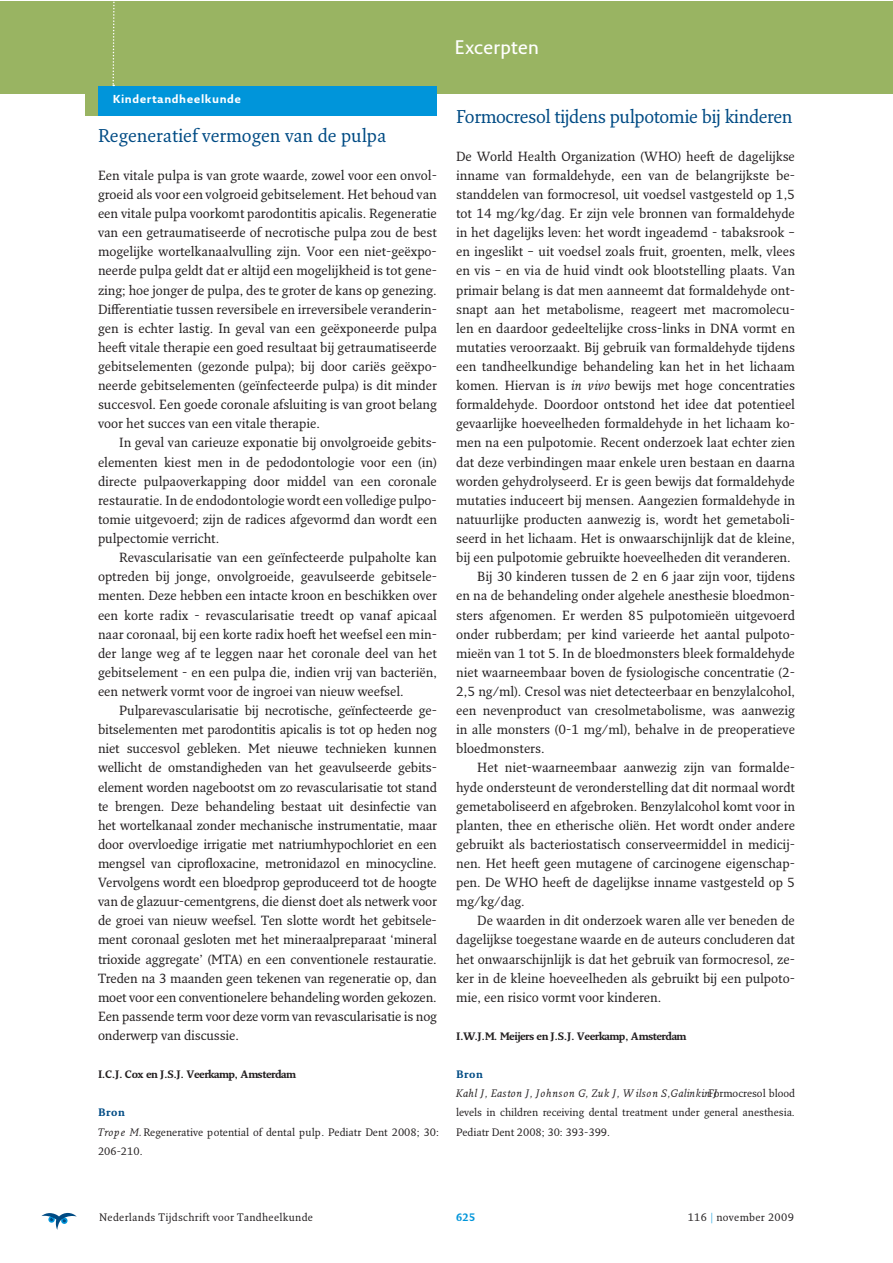
<style>
.page{position:relative;width:893px;height:1263px;background:#fff}
.page>*{position:absolute;margin:0;border:0;box-sizing:border-box;transform-origin:0 0}
.t1{font:600 19.05px "Fresco Sans Plus Pro";letter-spacing:.015em;color:#fff}
.t2{font:18px "Fresco Plus Pro";letter-spacing:-.02em;color:#004b84}
.t3{font:18px "Fresco Plus Pro";color:#004b84}
.t4{font:12.9px/19px "Fresco Plus Pro";color:#231f20;text-align:justify}
.t5{font:700 11.25px "Fresco Sans Plus Pro";letter-spacing:.05em;color:#fff}
.t6{font:10.5px/19px "Fresco Plus Pro";color:#231f20}
.t7{font:700 10.5px "Fresco Plus Pro";letter-spacing:-.06em;color:#231f20}
.t8{font:10.5px "Fresco Plus Pro";letter-spacing:.03em;color:#231f20}
.t9{font:italic 10.5px "Fresco Plus Pro";letter-spacing:.025em;color:#231f20}
.t10{font:700 10.5px "Fresco Plus Pro";color:#004b84}
.t11{font:700 10.5px "Fresco Plus Pro";color:#0095da}
.s1{font-weight:700;color:#004b84}
.s2{font-style:italic}
.s3{color:#0095da}
</style>
<div class="page">
<svg style="left:41px;top:1213px;width:36px;height:17px"></svg>
<div style="left:0;top:2px;width:892px;height:92px;background:#99b462"></div>
<div style="left:98px;top:86px;width:339px;height:30px;background:#0095da"></div>
<svg style="left:112px;top:1px;width:3px;height:85px"></svg>
<div style="left:85px;top:86px;width:13px;height:30px;background:#99b462"></div>
<p class="t5" style="left:113px;top:95px;width:130px">Kindertandheelkunde</p>
<h2 class="t3" style="left:98px;top:128px;width:290px">Regeneratief vermogen van de pulpa</h2>
<p class="t4" style="left:98px;top:167px;width:340px">Een vitale pulpa is van grote waarde, zowel voor een onvol&shy;groeid als voor een volgroeid gebitselement. Het behoud van een vitale pulpa voorkomt parodontitis apicalis. Regeneratie van een getraumatiseerde of necrotische pulpa zou de best mogelijke wortelkanaalvulling zijn. Voor een niet-geëxpo&shy;neerde pulpa geldt dat er altijd een mogelijkheid is tot gene&shy;zing; hoe jonger de pulpa, des te groter de kans op genezing.<br>Differentiatie tussen reversibele en irreversibele veranderin&shy;gen is echter lastig. In geval van een geëxponeerde pulpa heeft vitale therapie een goed resultaat bij getraumatiseerde gebitselementen (gezonde pulpa); bij door cariës geëxpo&shy;neerde gebitselementen (geïnfecteerde pulpa) is dit minder succesvol. Een goede coronale afsluiting is van groot belang voor het succes van een vitale therapie.</p>
<p class="t4" style="left:98px;top:434px;width:340px;text-indent:21px">In geval van carieuze exponatie bij onvolgroeide gebits&shy;elementen kiest men in de pedodontologie voor een (in) directe pulpaoverkapping door middel van een coronale restauratie. In de endodontologie wordt een volledige pulpo&shy;tomie uitgevoerd; zijn de radices afgevormd dan wordt een pulpectomie verricht.</p>
<p class="t4" style="left:98px;top:549px;width:340px;text-indent:21px">Revascularisatie van een geïnfecteerde pulpaholte kan optreden bij jonge, onvolgroeide, geavulseerde gebitsele&shy;menten. Deze hebben een intacte kroon en beschikken over een korte radix - revascularisatie treedt op vanaf apicaal naar coronaal, bij een korte radix hoeft het weefsel een min&shy;der lange weg af te leggen naar het coronale deel van het gebitselement - en een pulpa die, indien vrij van bacteriën, een netwerk vormt voor de ingroei van nieuw weefsel.</p>
<p class="t4" style="left:98px;top:702px;width:340px;text-indent:21px">Pulparevascularisatie bij necrotische, geïnfecteerde ge&shy;bitselementen met parodontitis apicalis is tot op heden nog niet succesvol gebleken. Met nieuwe technieken kunnen wellicht de omstandigheden van het geavulseerde gebits&shy;element worden nagebootst om zo revascularisatie tot stand te brengen. Deze behandeling bestaat uit desinfectie van het wortelkanaal zonder mechanische instrumentatie, maar door overvloedige irrigatie met natriumhypochloriet en een mengsel van ciprofloxacine, metronidazol en minocycline.<br>Vervolgens wordt een bloedprop geproduceerd tot de hoogte van de glazuur-cementgrens, die dienst doet als netwerk voor de groei van nieuw weefsel. Ten slotte wordt het gebitsele&shy;ment coronaal gesloten met het mineraalpreparaat ‘mineral trioxide aggregate’ (MTA) en een conventionele restauratie.<br>Treden na 3 maanden geen tekenen van regeneratie op, dan moet voor een conventionelere behandeling worden gekozen.<br>Een passende term voor deze vorm van revascularisatie is nog onderwerp van discussie.</p>
<p class="t7" style="left:98px;top:1070px;width:200px">I.C.J. Cox en J.S.J. Veerkamp, Amsterdam</p>
<p class="t6" style="left:98px;top:1104px;width:342px"><span class="s1">Bron<br></span><span class="s2">Trope M.</span> Regenerative potential of dental pulp. Pediatr Dent 2008; 30:<br>206-210.</p>
<h1 class="t1" style="left:455px;top:36px;width:86px">Excerpten</h1>
<h2 class="t2" style="left:456px;top:109px;width:338px">Formocresol tijdens pulpotomie bij kinderen</h2>
<p class="t4" style="left:456px;top:148px;width:340px">De World Health Organization (WHO) heeft de dagelijkse</p>
<p class="t4" style="left:456px;top:167px;width:340px">inname van formaldehyde, een van de belangrijkste be-</p>
<p class="t4" style="left:456px;top:186px;width:340px">standdelen van formocresol, uit voedsel vastgesteld op 1,5</p>
<p class="t4" style="left:456px;top:205px;width:340px">tot 14 mg/kg/dag. Er zijn vele bronnen van formaldehyde</p>
<p class="t4" style="left:456px;top:224px;width:340px">in het dagelijks leven: het wordt ingeademd - tabaksrook –</p>
<p class="t4" style="left:456px;top:243px;width:340px">en ingeslikt – uit voedsel zoals fruit, groenten, melk, vlees</p>
<p class="t4" style="left:456px;top:262px;width:340px">en vis – en via de huid vindt ook blootstelling plaats. Van</p>
<p class="t4" style="left:456px;top:282px;width:340px">primair belang is dat men aanneemt dat formaldehyde ont-</p>
<p class="t4" style="left:456px;top:301px;width:340px">snapt aan het metabolisme, reageert met macromolecu-</p>
<p class="t4" style="left:456px;top:320px;width:340px">len en daardoor gedeeltelijke cross-links in DNA vormt en</p>
<p class="t4" style="left:456px;top:339px;width:340px">mutaties veroorzaakt. Bij gebruik van formaldehyde tijdens</p>
<p class="t4" style="left:456px;top:358px;width:340px">een tandheelkundige behandeling kan het in het lichaam</p>
<p class="t4" style="left:456px;top:377px;width:340px">komen. Hiervan is <span class="s2">in vivo</span> bewijs met hoge concentraties</p>
<p class="t4" style="left:456px;top:396px;width:340px">formaldehyde. Doordoor ontstond het idee dat potentieel</p>
<p class="t4" style="left:456px;top:415px;width:340px">gevaarlijke hoeveelheden formaldehyde in het lichaam ko-</p>
<p class="t4" style="left:456px;top:434px;width:340px">men na een pulpotomie. Recent onderzoek laat echter zien</p>
<p class="t4" style="left:456px;top:454px;width:340px">dat deze verbindingen maar enkele uren bestaan en daarna</p>
<p class="t4" style="left:456px;top:473px;width:340px">worden gehydrolyseerd. Er is geen bewijs dat formaldehyde</p>
<p class="t4" style="left:456px;top:492px;width:340px">mutaties induceert bij mensen. Aangezien formaldehyde in</p>
<p class="t4" style="left:456px;top:511px;width:340px">natuurlijke producten aanwezig is, wordt het gemetaboli-</p>
<p class="t4" style="left:456px;top:530px;width:340px">seerd in het lichaam. Het is onwaarschijnlijk dat de kleine,</p>
<p class="t4" style="left:456px;top:549px;width:336px">bij een pulpotomie gebruikte hoeveelheden dit veranderen.</p>
<p class="t4" style="left:477px;top:568px;width:319px">Bij 30 kinderen tussen de 2 en 6 jaar zijn voor, tijdens</p>
<p class="t4" style="left:456px;top:587px;width:340px">en na de behandeling onder algehele anesthesie bloedmon-</p>
<p class="t4" style="left:456px;top:607px;width:340px">sters afgenomen. Er werden 85 pulpotomieën uitgevoerd</p>
<p class="t4" style="left:456px;top:626px;width:340px">onder rubberdam; per kind varieerde het aantal pulpoto-</p>
<p class="t4" style="left:456px;top:645px;width:340px">mieën van 1 tot 5. In de bloedmonsters bleek formaldehyde</p>
<p class="t4" style="left:456px;top:664px;width:340px">niet waarneembaar boven de fysiologische concentratie (2-</p>
<p class="t4" style="left:456px;top:683px;width:340px">2,5 ng/ml). Cresol was niet detecteerbaar en benzylalcohol,</p>
<p class="t4" style="left:456px;top:702px;width:340px">een nevenproduct van cresolmetabolisme, was aanwezig</p>
<p class="t4" style="left:456px;top:721px;width:340px">in alle monsters (0-1 mg/ml), behalve in de preoperatieve</p>
<p class="t4" style="left:456px;top:740px;width:90px">bloedmonsters.</p>
<p class="t4" style="left:477px;top:759px;width:319px">Het niet-waarneembaar aanwezig zijn van formalde-</p>
<p class="t4" style="left:456px;top:779px;width:340px">hyde ondersteunt de veronderstelling dat dit normaal wordt</p>
<p class="t4" style="left:456px;top:798px;width:340px">gemetaboliseerd en afgebroken. Benzylalcohol komt voor in</p>
<p class="t4" style="left:456px;top:817px;width:340px">planten, thee en etherische oliën. Het wordt onder andere</p>
<p class="t4" style="left:456px;top:836px;width:340px">gebruikt als bacteriostatisch conserveermiddel in medicij-</p>
<p class="t4" style="left:456px;top:855px;width:340px">nen. Het heeft geen mutagene of carcinogene eigenschap-</p>
<p class="t4" style="left:456px;top:874px;width:340px">pen. De WHO heeft de dagelijkse inname vastgesteld op 5</p>
<p class="t4" style="left:456px;top:893px;width:70px">mg/kg/dag.</p>
<p class="t4" style="left:477px;top:912px;width:319px">De waarden in dit onderzoek waren alle ver beneden de</p>
<p class="t4" style="left:456px;top:931px;width:340px">dagelijkse toegestane waarde en de auteurs concluderen dat</p>
<p class="t4" style="left:456px;top:951px;width:340px">het onwaarschijnlijk is dat het gebruik van formocresol, ze-</p>
<p class="t4" style="left:456px;top:970px;width:340px">ker in de kleine hoeveelheden als gebruikt bij een pulpoto-</p>
<p class="t4" style="left:456px;top:989px;width:207px">mie, een risico vormt voor kinderen.</p>
<p class="t7" style="left:456px;top:1032px;width:232px">I.W.J.M. Meijers en J.S.J. Veerkamp, Amsterdam</p>
<p class="t10" style="left:456px;top:1070px;width:28px">Bron</p>
<p class="t9" style="left:456px;top:1089px;width:263px">Kahl J, Easton J, Johnson G, Zuk J, W ilson S,Galinkin J</p>
<p class="t6" style="left:456px;top:1085px;width:340px;text-align:justify;text-indent:246px">. Formocresol blood levels in children receiving dental treatment under general anesthesia.<br>Pediatr Dent 2008; 30: 393-399.</p>
<p class="t8" style="left:99px;top:1213px;width:215px">Nederlands Tijdschrift voor Tandheelkunde</p>
<p class="t11" style="left:456px;top:1213px;width:21px">625</p>
<p class="t8" style="left:687px;top:1213px;width:108px">116 <span class="s3">|</span> november 2009</p>
</div>
